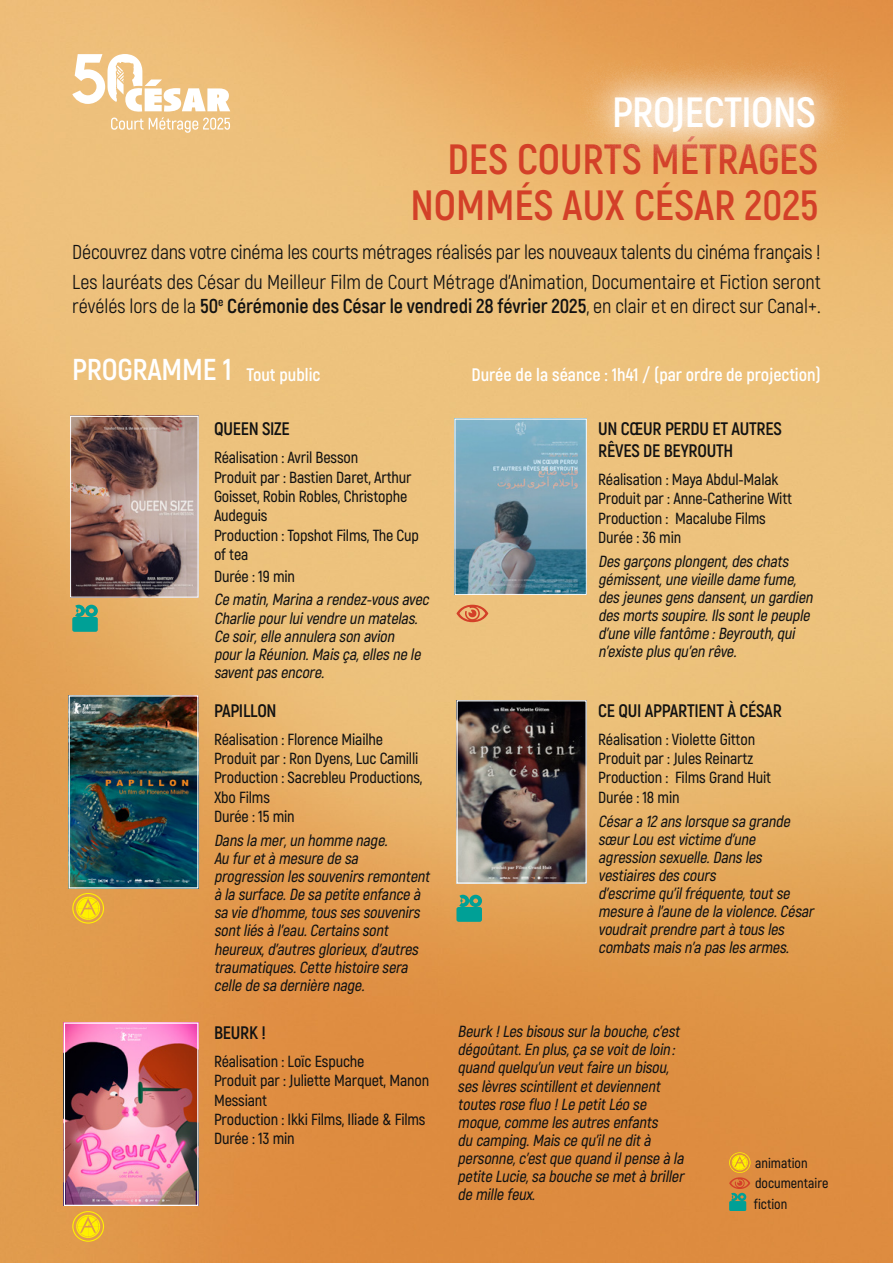
<style>
.page{position:relative;width:893px;height:1263px;background:#fff}
.page>*{position:absolute;margin:0;border:0;box-sizing:border-box;transform-origin:0 0}
.t1{font:700 42.3px/46.3px "Akrobat";color:#d34028;text-align:right}
.t2{font:700 42.3px "Akrobat";letter-spacing:-.01em;color:#fff}
.t3{font:700 30.15px "Akrobat";letter-spacing:-.005em;color:#fff}
.t4{font:20.1px/29.8px "Akrobat";color:#121212}
.t5{font:700 18.15px/21.8px "Akrobat";letter-spacing:-.015em;color:#121212}
.t6{font:700 18.15px "Akrobat";letter-spacing:-.005em;color:#fff}
.t7{font:italic 600 16.05px/18.1px "Akrobat";color:#121212}
.t8{font:600 16.05px/19.4px "Akrobat";letter-spacing:-.01em;color:#121212}
.t9{font:600 14.1px/20.5px "Akrobat";color:#121212}
.s1{font-weight:700}
.s2{font-size:18.15px}
</style>
<div class="page">
<img style="left:0;top:0;width:893px;height:1263px">
<svg style="left:456px;top:605px;width:32px;height:17px"></svg>
<img style="left:72px;top:418px;width:124px;height:177px">
<div style="left:70px;top:416px;width:128px;height:181px;border:1px solid #fff"></div>
<img style="left:457px;top:421px;width:128px;height:172px">
<div style="left:455px;top:419px;width:132px;height:176px;border:1px solid #fff"></div>
<img style="left:71px;top:697px;width:125px;height:189px">
<div style="left:69px;top:695px;width:129px;height:193px;border:1px solid #fff"></div>
<img style="left:458px;top:702px;width:127px;height:180px">
<div style="left:456px;top:700px;width:131px;height:184px;border:1px solid #fff"></div>
<img style="left:66px;top:1024px;width:130px;height:180px">
<div style="left:64px;top:1022px;width:134px;height:184px;border:1px solid #fff"></div>
<svg style="left:729px;top:1152px;width:21px;height:59px"></svg>
<svg style="left:72px;top:1211px;width:32px;height:31px"></svg>
<svg style="left:72px;top:893px;width:32px;height:30px"></svg>
<svg style="left:456px;top:895px;width:26px;height:27px"></svg>
<svg style="left:72px;top:605px;width:26px;height:27px"></svg>
<svg style="left:72px;top:54px;width:158px;height:79px"></svg>
<svg style="left:576px;top:59px;width:276px;height:111px;background:#ecb87c"></svg>
<h1 class="t2" style="left:612px;top:86px;width:205px">PROJECTIONS</h1>
<h1 class="t1" style="left:410px;top:136px;width:409px">DES COURTS MÉTRAGES<br>NOMMÉS AUX CÉSAR 2025</h1>
<p class="t4" style="left:72px;top:237px;width:750px">Découvrez dans votre cinéma les courts métrages réalisés par les nouveaux talents du cinéma français !<br>Les lauréats des César du Meilleur Film de Court Métrage d’Animation, Documentaire et Fiction seront</p>
<p class="t4" style="left:72px;top:291px;width:750px">révélés lors de la <span class="s1">50</span><sup>e</sup> <span class="s1">Cérémonie des César le vendredi 28 février 2025</span>, en clair et en direct sur Canal+.</p>
<h2 class="t3" style="left:72px;top:351px;width:250px">PROGRAMME 1 <span class="s2">Tout public</span></h2>
<p class="t6" style="left:471px;top:363px;width:351px">Durée de la séance : 1h41 / (par ordre de projection)</p>
<p class="t5" style="left:214px;top:418px;width:77px">QUEEN SIZE</p>
<p class="t8" style="left:214px;top:448px;width:207px">Réalisation : Avril Besson<br>Produit par : Bastien Daret, Arthur<br>Goisset, Robin Robles, Christophe<br>Audeguis<br>Production : Topshot Films, The Cup of tea</p>
<p class="t8" style="left:214px;top:566px;width:83px">Durée : 19 min</p>
<p class="t7" style="left:214px;top:591px;width:220px">Ce matin,Marina a rendez-vousavec<br>Charlie pourluivendre un matelas.<br>Ce soir,elle annulera son avion pourla Réunion.Maisça,ellesne le saventpasencore.</p>
<p class="t5" style="left:214px;top:699px;width:64px">PAPILLON</p>
<p class="t8" style="left:214px;top:729px;width:210px">Réalisation : Florence Miailhe<br>Produit par : Ron Dyens, Luc Camilli<br>Production : Sacrebleu Productions,<br>Xbo Films<br>Durée : 15 min</p>
<p class="t7" style="left:214px;top:831px;width:220px">Dansla mer,un homme nage.<br>Au furetà mesure de sa progression lessouvenirsremontent à la surface.De sa petite enfance à sa vie d’homme,toussessouvenirs sontliésà l’eau.Certainssont heureux,d’autresglorieux,d’autres traumatiques.Cette histoire sera celle de sa dernière nage.</p>
<p class="t5" style="left:214px;top:1022px;width:53px">BEURK !</p>
<p class="t8" style="left:214px;top:1052px;width:217px">Réalisation : Loïc Espuche<br>Produit par : Juliette Marquet, Manon<br>Messiant<br>Production : Ikki Films, Iliade &amp; Films<br>Durée : 13 min</p>
<p class="t5" style="left:598px;top:418px;width:185px">UN CŒUR PERDU ET AUTRES<br>RÊVES DE BEYROUTH</p>
<p class="t8" style="left:598px;top:470px;width:195px">Réalisation : Maya Abdul-Malak<br>Produit par : Anne-Catherine Witt<br>Production : Macalube Films<br>Durée : 36 min</p>
<p class="t7" style="left:598px;top:552px;width:219px">Desgarçonsplongent,deschats gémissent,une vieille dame fume, desjeunesgensdansent,un gardien desmortssoupire.Ilssontle peuple d’une ville fantôme :Beyrouth,qui n’existe plusqu’en rêve.</p>
<p class="t5" style="left:598px;top:699px;width:185px">CE QUI APPARTIENT À CÉSAR</p>
<p class="t8" style="left:598px;top:729px;width:174px">Réalisation : Violette Gitton<br>Produit par : Jules Reinartz<br>Production : Films Grand Huit<br>Durée : 18 min</p>
<p class="t7" style="left:598px;top:812px;width:220px">Césara 12anslorsque sa grande sœurLou estvictime d’une agression sexuelle.Dansles vestiairesdescours<br>d’escrime qu’ilfréquente,toutse mesure à l’aune de la violence.César voudraitprendre partà tousles combatsmaisn’a paslesarmes.</p>
<p class="t7" style="left:458px;top:1022px;width:231px">Beurk !Lesbisoussurla bouche,c’est dégoûtant.En plus,ça se voitde loin: quand quelqu’un veutfaire un bisou, seslèvresscintillentetdeviennent toutesrose fluo !Le petitLéo se moque,comme lesautresenfants<br>du camping.Maisce qu’ilne dità personne,c’estque quand ilpense à la petite Lucie,sa bouche se metà briller de mille feux.</p>
<p class="t9" style="left:754px;top:1152px;width:76px">animation documentaire fiction</p>
</div>
